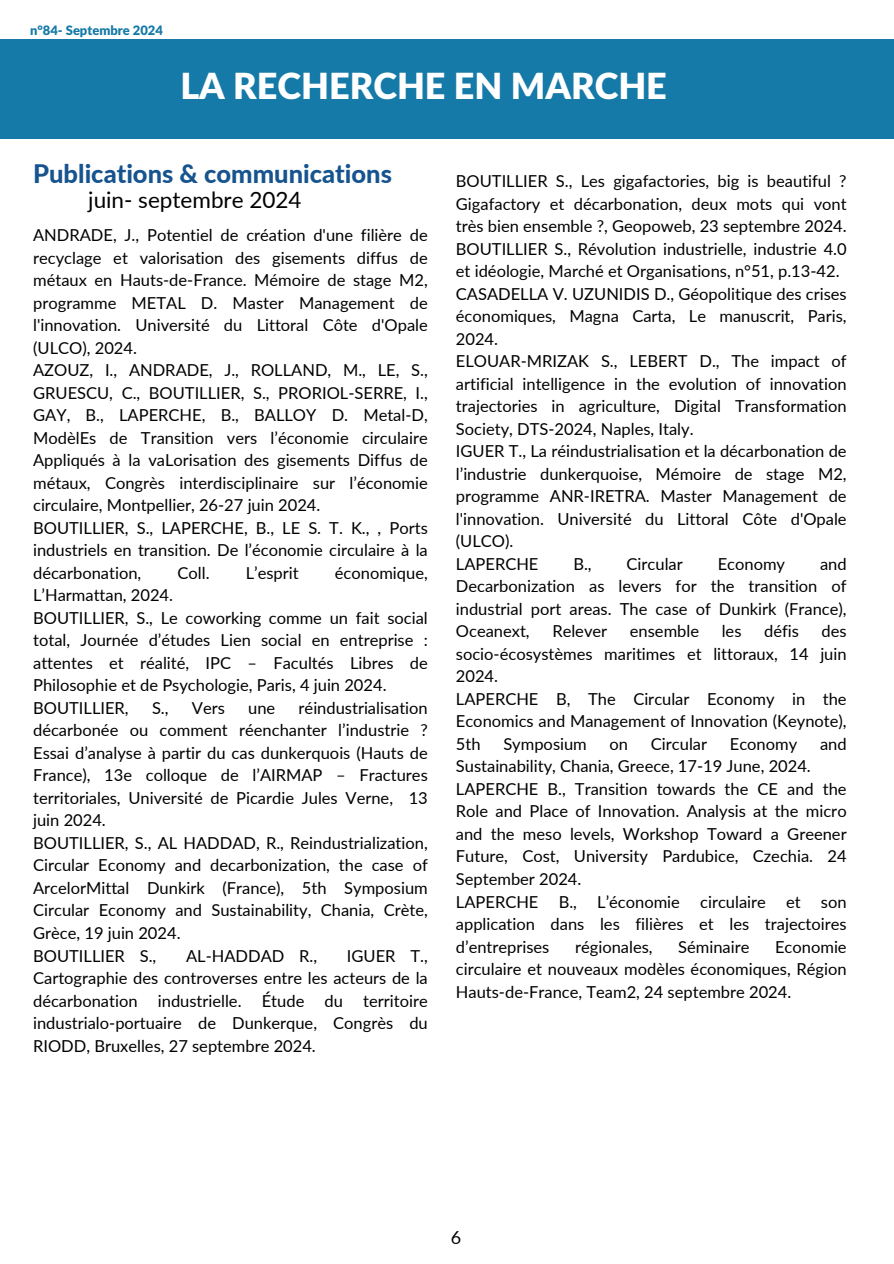
<style>
.page{position:relative;width:894px;height:1264px;background:#fff}
.page>*{position:absolute;margin:0;border:0;box-sizing:border-box;transform-origin:0 0}
.t1{font:900 36px "Lato Latin";color:#fff}
.t2{font:800 25.5px "Lato";color:#17548f}
.t3{font:22.5px "Lato";color:#000}
.t4{font:18px "Lato";color:#000}
.t5{font:16.5px/22.5px "Lato";color:#000}
.t6{font:900 12.9px "Lato Latin";color:#157aa8}
</style>
<div class="page">
<div style="left:0;top:39px;width:893px;height:99px;background:#157aa8"></div>
<p class="t6" style="left:30px;top:24px;width:134px">n°84- Septembre 2024</p>
<h1 class="t1" style="left:180px;top:70px;width:488px">LA RECHERCHE EN MARCHE</h1>
<p class="t2" style="left:33px;top:157px;width:360px">Publications &amp; communications</p>
<h2 class="t3" style="left:88px;top:186px;width:215px">juin- septembre 2024</h2>
<h4 class="t5" style="left:33px;top:223px;width:396px">ANDRADE, J., Potentiel de création d'une filière de recyclage et valorisation des gisements diffus de métaux en Hauts-de-France. Mémoire de stage M2, programme METAL D. Master Management de l'innovation. Université du Littoral Côte d'Opale (ULCO), 2024.<br>AZOUZ, I., ANDRADE, J., ROLLAND, M., LE, S., GRUESCU, C., BOUTILLIER, S., PRORIOL-SERRE, I., GAY, B., LAPERCHE, B., BALLOY D. Metal-D, ModèlEs de Transition vers l’économie circulaire Appliqués à la vaLorisation des gisements Diffus de métaux, Congrès interdisciplinaire sur l’économie circulaire, Montpellier, 26-27 juin 2024.<br>BOUTILLIER, S., LAPERCHE, B., LE S. T. K., , Ports industriels en transition. De l’économie circulaire à la décarbonation,</h4>
<h4 class="t5" style="left:177px;top:561px;width:34px">Coll.</h4>
<h4 class="t5" style="left:246px;top:561px;width:54px">L’esprit</h4>
<h4 class="t5" style="left:335px;top:561px;width:94px">économique,</h4>
<h4 class="t5" style="left:33px;top:583px;width:396px">L’Harmattan, 2024.<br>BOUTILLIER, S., Le coworking comme un fait social total, Journée d’études Lien social en entreprise : attentes et réalité, IPC – Facultés Libres de Philosophie et de Psychologie, Paris, 4 juin 2024.<br>BOUTILLIER,</h4>
<h4 class="t5" style="left:33px;top:696px;width:396px;text-indent:265px">réindustrialisation décarbonée ou comment réenchanter l’industrie ?<br>Essai d’analyse à partir du cas dunkerquois (Hauts de France), 13e colloque de l’AIRMAP – Fractures territoriales, Université de Picardie Jules Verne, 13 juin 2024.<br>BOUTILLIER, S., AL HADDAD, R., Reindustrialization, Circular Economy and decarbonization, the case of ArcelorMittal Dunkirk (France), 5th Symposium Circular Economy and Sustainability, Chania, Crète, Grèce, 19 juin 2024.<br>BOUTILLIER S.,</h4>
<h4 class="t5" style="left:152px;top:696px;width:18px">S.,</h4>
<h4 class="t5" style="left:192px;top:696px;width:35px">Vers</h4>
<h4 class="t5" style="left:248px;top:696px;width:29px">une</h4>
<h4 class="t5" style="left:33px;top:943px;width:396px;text-align:justify;text-indent:313px">IGUER T., Cartographie des controverses entre les acteurs de la décarbonation industrielle. Étude du territoire industrialo-portuaire de Dunkerque, Congrès du RIODD, Bruxelles, 27 septembre 2024.</h4>
<h4 class="t5" style="left:186px;top:943px;width:133px">AL-HADDAD R.,</h4>
<h4 class="t5" style="left:456px;top:169px;width:392px">BOUTILLIER S., Les gigafactories, big is beautiful ?<br>Gigafactory et décarbonation, deux mots qui vont très bien ensemble ?, Geopoweb, 23 septembre 2024.<br>BOUTILLIER S., Révolution industrielle, industrie 4.0 et idéologie, Marché et Organisations, n°51, p.13-42.<br>CASADELLA V. UZUNIDIS D., Géopolitique des crises économiques, Magna Carta, Le manuscrit, Paris, 2024.<br>ELOUAR-MRIZAK S., LEBERT D., The impact of artificial intelligence in the evolution of innovation trajectories in agriculture, Digital Transformation Society, DTS-2024, Naples, Italy.<br>IGUER T., La réindustrialisation et la décarbonation de l’industrie dunkerquoise, Mémoire de stage M2, programme ANR-IRETRA. Master Management de l'innovation. Université du Littoral Côte d'Opale (ULCO).<br>LAPERCHE</h4>
<h4 class="t5" style="left:456px;top:552px;width:392px;text-align:justify;text-indent:364px">and Decarbonization as levers for the transition of industrial port areas. The case of Dunkirk (France), Oceanext,</h4>
<h4 class="t5" style="left:573px;top:552px;width:20px">B.,</h4>
<h4 class="t5" style="left:626px;top:552px;width:58px">Circular</h4>
<h4 class="t5" style="left:717px;top:552px;width:69px">Economy</h4>
<h4 class="t5" style="left:456px;top:619px;width:392px;text-indent:365px">des socio-écosystèmes maritimes et littoraux, 14 juin<br>2024.<br>LAPERCHE B, The Circular Economy in the<br>Economics and Management of Innovation (Keynote),<br>5th</h4>
<h4 class="t5" style="left:552px;top:619px;width:56px">Relever</h4>
<h4 class="t5" style="left:629px;top:619px;width:71px">ensemble</h4>
<h4 class="t5" style="left:721px;top:619px;width:21px">les</h4>
<h4 class="t5" style="left:763px;top:619px;width:36px">défis</h4>
<h4 class="t5" style="left:503px;top:732px;width:85px">Symposium</h4>
<h4 class="t5" style="left:609px;top:732px;width:20px">on</h4>
<h4 class="t5" style="left:650px;top:732px;width:58px">Circular</h4>
<h4 class="t5" style="left:729px;top:732px;width:69px">Economy</h4>
<h4 class="t5" style="left:819px;top:732px;width:28px">and</h4>
<h4 class="t5" style="left:456px;top:754px;width:392px">Sustainability, Chania, Greece, 17-19 June, 2024.<br>LAPERCHE B., Transition towards the CE and the Role and Place of Innovation. Analysis at the micro and the meso levels, Workshop Toward a Greener Future, Cost, University Pardubice, Czechia. 24<br>September 2024.<br>LAPERCHE B., L’économie circulaire et son application dans les filières et les trajectoires d’entreprises</h4>
<h4 class="t5" style="left:575px;top:934px;width:79px">régionales,</h4>
<h4 class="t5" style="left:678px;top:934px;width:73px">Séminaire</h4>
<h4 class="t5" style="left:456px;top:934px;width:392px;text-align:justify;text-indent:319px">Economie circulaire et nouveaux modèles économiques, Région Hauts-de-France, Team2, 24 septembre 2024.</h4>
<h3 class="t4" style="left:450px;top:1225px;width:12px">6</h3>
</div>
